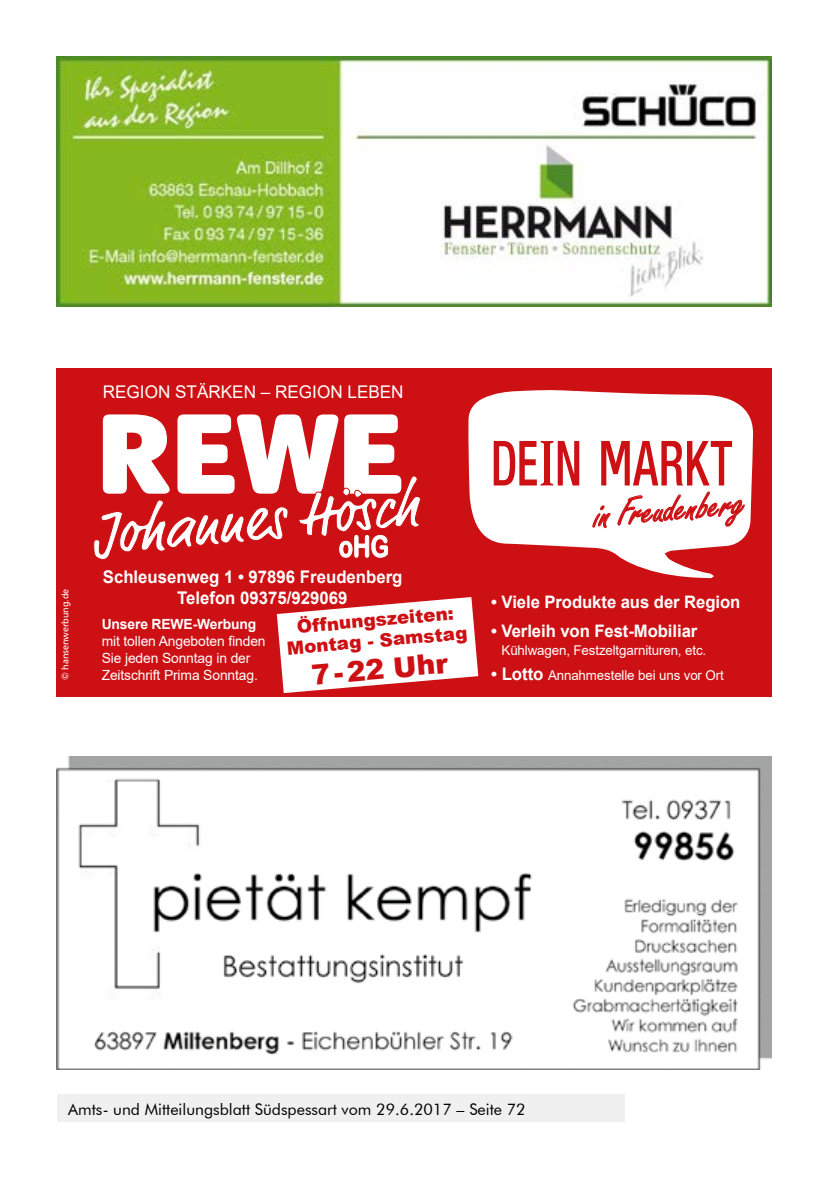
<style>
.page{position:relative;width:840px;height:1191px;background:#fff}
.page>*{position:absolute;margin:0;border:0;box-sizing:border-box;transform-origin:0 0}
.t1{font:41.4px "Freestyle Scr D";color:#cd1013}
.t2{font:900 28px "Arial";color:#cd1013}
.t3{font:900 18.4px/20.6px "Arial";color:#cd1013;text-align:center}
.t4{font:700 17.4px/21px "Arial";color:#fff;scale:.96 1}
.t5{font:17.4px "Arial";color:#fff}
.t6{font:700 17.2px "Arial";letter-spacing:-.005em;color:#fff}
.t7{font:16px "Futura BT";color:#000}
.t8{font:14px/17px "Arial";letter-spacing:-.01em;color:#fff}
.t9{font:700 14px "Arial";letter-spacing:-.01em;color:#fff}
.t10{font:13.4px "Arial";letter-spacing:-.01em;color:#fff}
.t11{font:9.4px "Humanist 777 BT Roman B";color:#fff}
.s1{font-weight:700;font-size:17.2px}
</style>
<div class="page">
<div style="left:57px;top:1095px;width:567px;height:27px;background:#f0f0f0"></div>
<div style="left:57px;top:368px;width:714px;height:329px;background:#cd1013"></div>
<svg style="left:277px;top:597px;width:201px;height:96px"></svg>
<svg style="left:93px;top:414px;width:327px;height:146px"></svg>
<svg style="left:468px;top:390px;width:284px;height:188px;fill:#fff"></svg>
<svg style="left:601px;top:441px;width:130px;height:44px"></svg>
<svg style="left:493px;top:441px;width:86px;height:44px"></svg>
<svg style="left:592px;top:506px;width:17px;height:22px"></svg>
<svg style="left:617px;top:492px;width:127px;height:34px"></svg>
<img style="left:57px;top:57px;width:714px;height:249px">
<img style="left:57px;top:757px;width:714px;height:312px">
<p class="t5" style="left:103px;top:380px;width:302px">REGION STÄRKEN – REGION LEBEN</p>
<p class="t11" style="left:59px;top:680px;width:93px;rotate:-90deg">© hansenwerbung.de</p>
<p class="t4" style="left:177px;top:567px;width:236px;text-indent:-74px">Schleusenweg 1 • 97896 Freudenberg<br>Telefon 09375/929069</p>
<p class="t9" style="left:102px;top:614px;width:156px">Unsere REWE-Werbung</p>
<p class="t8" style="left:102px;top:632px;width:165px">mit tollen Angeboten finden<br>Sie jeden Sonntag in der<br>Zeitschrift Prima Sonntag.</p>
<h3 class="t3" style="left:284px;top:617px;width:183px;rotate:-5deg">Öffnungszeiten:<br>Montag - Samstag</h3>
<h2 class="t2" style="left:309px;top:654px;width:138px;rotate:-5deg">7 - 22 Uhr</h2>
<h1 class="t1" style="left:591px;top:492px;width:152px;rotate:-5deg">in Freudenberg</h1>
<p class="t6" style="left:491px;top:590px;width:250px">• Viele Produkte aus der Region</p>
<p class="t6" style="left:491px;top:619px;width:207px">• Verleih von Fest-Mobiliar</p>
<p class="t10" style="left:501px;top:641px;width:206px">Kühlwagen, Festzeltgarnituren, etc.</p>
<p class="t10" style="left:491px;top:666px;width:234px"><span class="s1">• Lotto</span> Annahmestelle bei uns vor Ort</p>
<p class="t7" style="left:68px;top:1099px;width:459px">Amts- und Mitteilungsblatt Südspessart vom 29.6.2017 – Seite 72</p>
</div>
